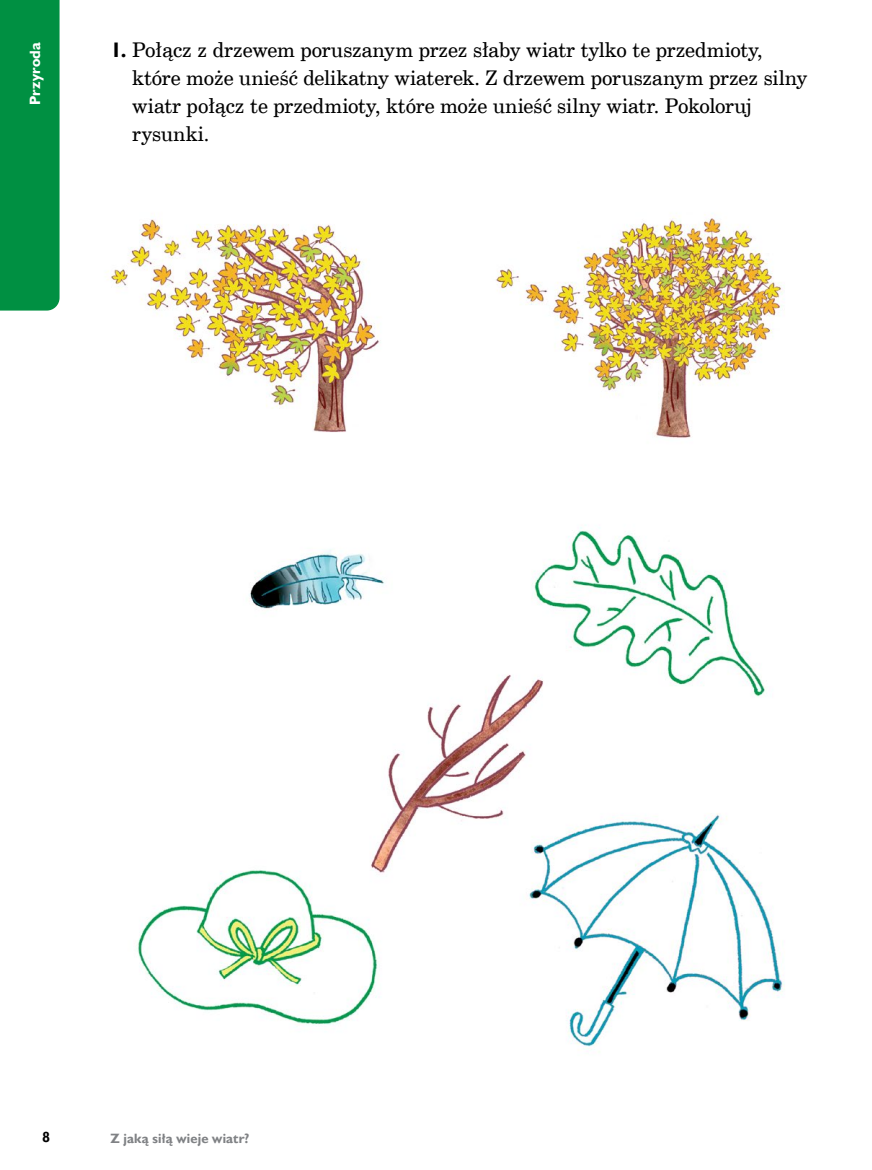
<style>
.page{position:relative;width:872px;height:1170px;background:#fff}
.page>*{position:absolute;margin:0;border:0;box-sizing:border-box;transform-origin:0 0}
.t1{font:20.25px/27.8px "Cent Schbook EU";letter-spacing:-.005em;color:#000}
.t2{font:700 15px "Humanst 521 EU";letter-spacing:.01em;color:#fff}
.t3{font:700 15px "Humanst 521 Cn EU";color:#000}
.t4{font:700 13.5px "Humanst 521 EU";letter-spacing:.015em;color:#808285}
.s1{font-family:"Humanst 521 EU";font-weight:700;font-size:21px}
</style>
<div class="page">
<img style="left:106px;top:213px;width:679px;height:839px">
<div style="left:0;top:0;width:60px;height:310px;background:#009042"></div>
<p class="t2" style="left:26px;top:105px;width:64px;rotate:-90deg">Przyroda</p>
<p class="t1" style="left:132px;top:37px;width:676px;text-indent:-22px"><span class="s1">1.</span> Połącz z drzewem poruszanym przez słaby wiatr tylko te przedmioty, które może unieść delikatny wiaterek. Z drzewem poruszanym przez silny wiatr połącz te przedmioty, które może unieść silny wiatr. Pokoloruj rysunki.</p>
<p class="t3" style="left:43px;top:1127px;width:9px">8</p>
<p class="t4" style="left:111px;top:1129px;width:141px">Z jaką siłą wieje wiatr?</p>
</div>
